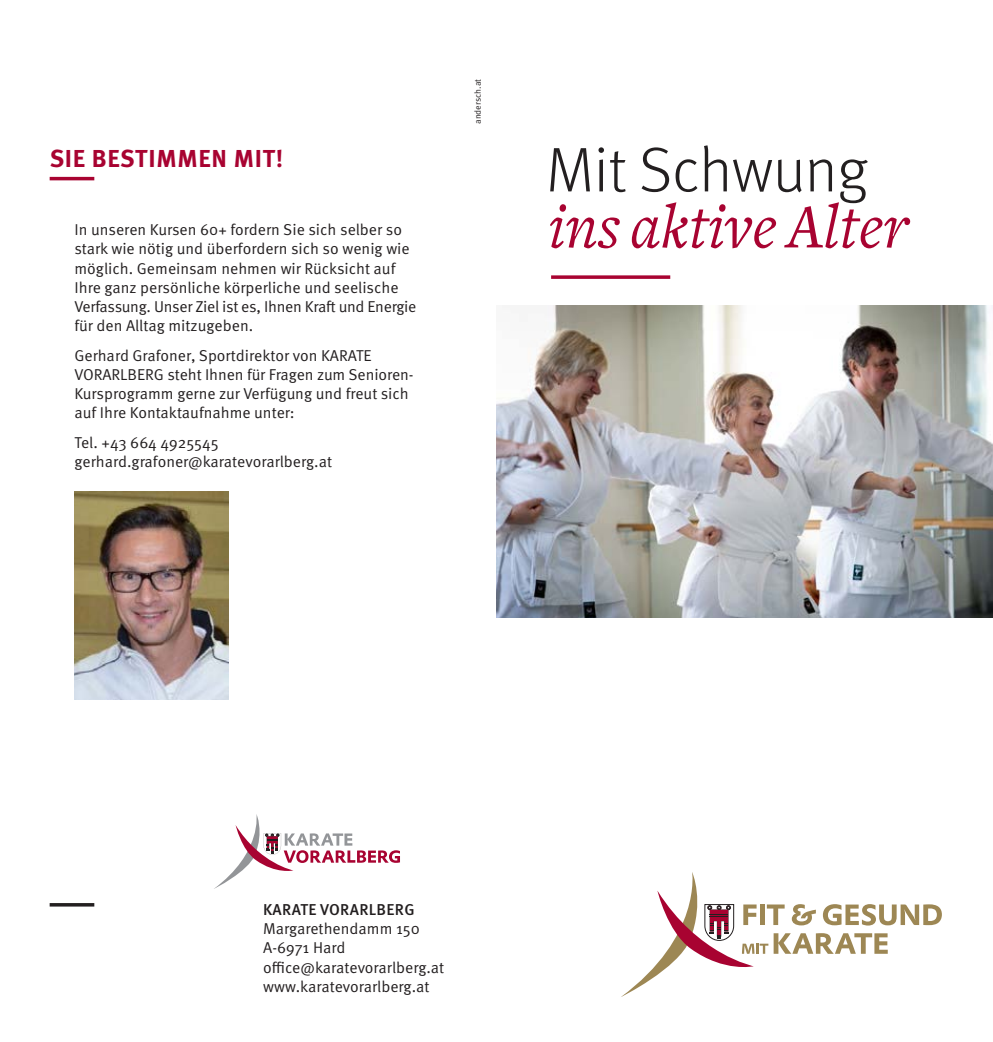
<style>
.page{position:relative;width:993px;height:1042px;background:#fff}
.page>*{position:absolute;margin:0;border:0;box-sizing:border-box;transform-origin:0 0}
.t1{font:italic 64.75px "Freight Text";color:#a80331}
.t2{font:300 63px "Meta Pro";letter-spacing:-.005em;color:#231f20}
.t3{font:700 24.5px "Meta Pro";letter-spacing:.03em;color:#a80331}
.t4{font:15.75px/19.2px "Meta Pro Norm";color:#231f20}
.t5{font:500 15.75px "Meta Pro";letter-spacing:.02em;color:#231f20}
.t6{font:8.75px "Meta Pro Norm";color:#231f20}
</style>
<div class="page">
<svg style="left:621px;top:872px;width:320px;height:125px"></svg>
<svg style="left:551px;top:275px;width:119px;height:4px"></svg>
<img style="left:496px;top:305px;width:496px;height:313px">
<hr style="left:50px;top:903px;width:44px;height:3px;background:#231f20">
<svg style="left:214px;top:814px;width:186px;height:75px"></svg>
<hr style="left:50px;top:177px;width:44px;height:3px;background:#a80331">
<img style="left:74px;top:491px;width:154px;height:208px">
<h3 class="t3" style="left:50px;top:140px;width:235px">SIE BESTIMMEN MIT!</h3>
<p class="t4" style="left:74px;top:219px;width:343px">In unseren Kursen 60+ fordern Sie sich selber so stark wie nötig und überfordern sich so wenig wie möglich. Gemeinsam nehmen wir Rücksicht auf Ihre ganz persönliche körperliche und seelische Verfassung. Unser Ziel ist es, Ihnen Kraft und Energie für den Alltag mitzugeben.</p>
<p class="t4" style="left:74px;top:344px;width:340px">Gerhard Grafoner, Sportdirektor von KARATE VORARLBERG steht Ihnen für Fragen zum Senioren-Kursprogramm gerne zur Verfügung und freut sich auf Ihre Kontaktaufnahme unter:</p>
<p class="t4" style="left:74px;top:431px;width:259px">Tel. +43 664 4925545 gerhard.grafoner@karatevorarlberg.at</p>
<p class="t6" style="left:471px;top:124px;width:46px;rotate:-90deg">andersch.at</p>
<h2 class="t2" style="left:546px;top:124px;width:323px">Mit Schwung</h2>
<h1 class="t1" style="left:548px;top:191px;width:361px">ins aktive Alter</h1>
<p class="t5" style="left:263px;top:897px;width:153px">KARATE VORARLBERG</p>
<p class="t4" style="left:263px;top:918px;width:183px">Margarethendamm 150<br>A-6971 Hard office@karatevorarlberg.at www.karatevorarlberg.at</p>
</div>
